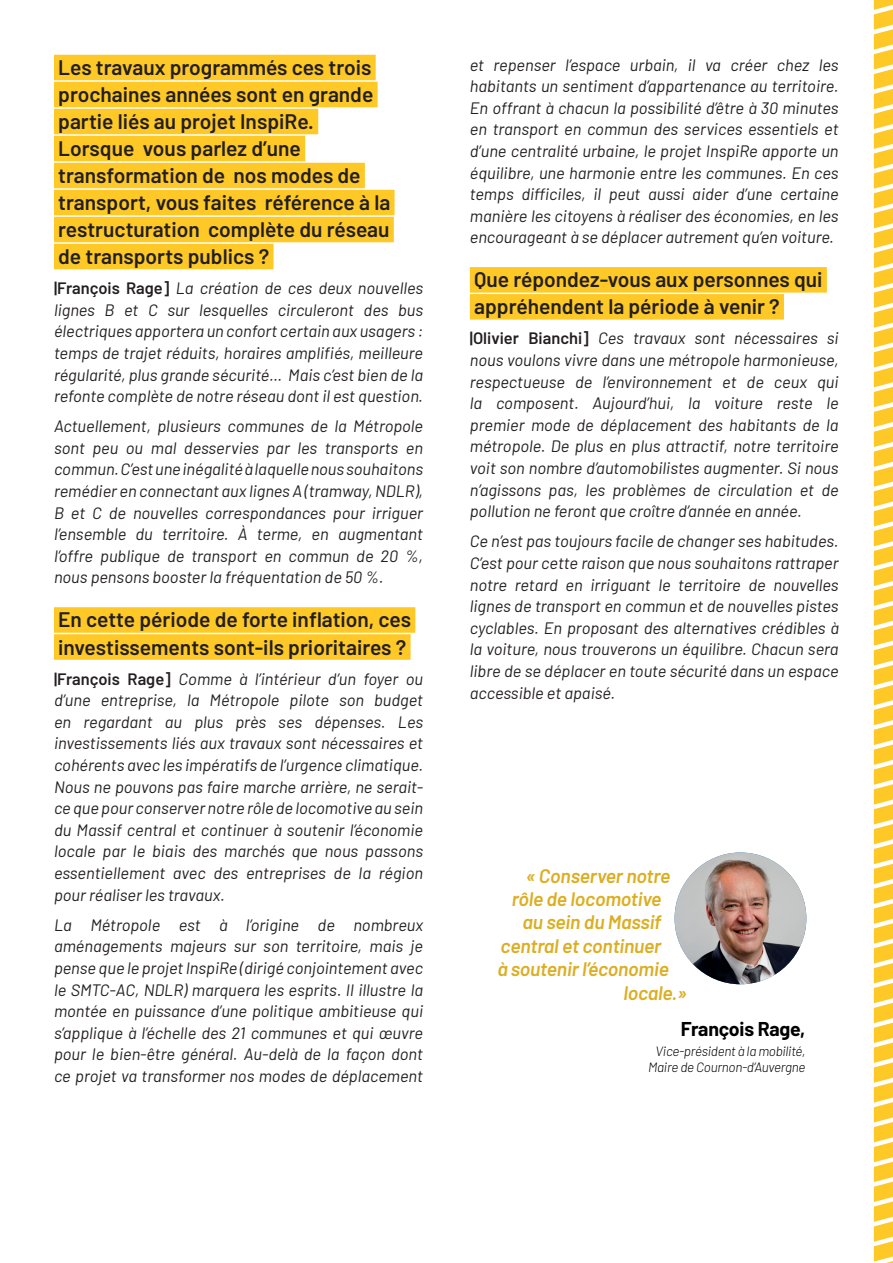
<style>
.page{position:relative;width:893px;height:1263px;background:#fff}
.page>*{position:absolute;margin:0;border:0;box-sizing:border-box;transform-origin:0 0}
.t1{font:600 21px/27px "Barlow";color:#231f20}
.t2{font:italic 600 19.5px "Barlow";letter-spacing:-.01em;color:#dcae22}
.t3{font:700 19.5px "Barlow";letter-spacing:-.01em;color:#000001}
.t4{font:italic 16.5px/21.6px "Barlow";color:#231f20;text-align:justify}
.t5{font:italic 300 13.5px/16.2px "Barlow";letter-spacing:-.02em;color:#000001;text-align:center}
.s1{font-weight:600;font-style:normal}
</style>
<div class="page">
<div style="left:54px;top:55px;width:322px;height:25px;background:#fec827"></div>
<div style="left:54px;top:82px;width:324px;height:25px;background:#fec827"></div>
<div style="left:54px;top:109px;width:264px;height:25px;background:#fec827"></div>
<div style="left:54px;top:136px;width:251px;height:25px;background:#fec827"></div>
<div style="left:54px;top:163px;width:311px;height:25px;background:#fec827"></div>
<div style="left:54px;top:190px;width:341px;height:25px;background:#fec827"></div>
<div style="left:54px;top:217px;width:340px;height:25px;background:#fec827"></div>
<div style="left:54px;top:244px;width:219px;height:25px;background:#fec827"></div>
<div style="left:54px;top:607px;width:361px;height:26px;background:#fec827"></div>
<div style="left:54px;top:634px;width:357px;height:26px;background:#fec827"></div>
<div style="left:470px;top:267px;width:357px;height:26px;background:#fec827"></div>
<div style="left:470px;top:294px;width:314px;height:26px;background:#fec827"></div>
<img style="left:675px;top:852px;width:131px;height:132px;border-radius:66px">
<svg style="left:874px;top:0;width:19px;height:1263px"></svg>
<p class="t1" style="left:58px;top:52px;width:334px">Les travaux programmés ces trois prochaines années sont en grande partie liés au projet InspiRe.<br>Lorsque vous parlez d’une transformation de nos modes de transport, vous faites référence à la restructuration complète du réseau de transports publics ?</p>
<p class="t4" style="left:54px;top:276px;width:371px"><span class="s1">|François Rage]</span> La création de ces deux nouvelles lignes B et C sur lesquelles circuleront des bus électriques apportera un confort certain aux usagers : temps de trajet réduits, horaires amplifiés, meilleure régularité, plus grande sécurité… Mais c’est bien de la refonte complète de notre réseau dont il est question.</p>
<p class="t4" style="left:54px;top:414px;width:371px">Actuellement, plusieurs communes de la Métropole sont peu ou mal desservies par les transports en commun. C’est une inégalité à laquelle nous souhaitons remédier en connectant aux lignes A (tramway, NDLR), B et C de nouvelles correspondances pour irriguer l’ensemble du territoire. À terme, en augmentant l’offre publique de transport en commun de 20 %, nous pensons booster la fréquentation de 50 %.</p>
<p class="t1" style="left:58px;top:605px;width:354px">En cette période de forte inflation, ces investissements sont-ils prioritaires ?</p>
<p class="t4" style="left:54px;top:667px;width:371px"><span class="s1">|François Rage]</span> Comme à l’intérieur d’un foyer ou d’une entreprise, la Métropole pilote son budget en regardant au plus près ses dépenses. Les investissements liés aux travaux sont nécessaires et cohérents avec les impératifs de l’urgence climatique.<br>Nous ne pouvons pas faire marche arrière, ne serait&shy;ce que pour conserver notre rôle de locomotive au sein du Massif central et continuer à soutenir l’économie locale par le biais des marchés que nous passons essentiellement avec des entreprises de la région pour réaliser les travaux.</p>
<p class="t4" style="left:54px;top:913px;width:371px">La Métropole est à l’origine de nombreux aménagements majeurs sur son territoire, mais je pense que le projet InspiRe (dirigé conjointement avec le SMTC-AC, NDLR) marquera les esprits. Il illustre la montée en puissance d’une politique ambitieuse qui s’applique à l’échelle des 21 communes et qui œuvre pour le bien-être général. Au-delà de la façon dont ce projet va transformer nos modes de déplacement</p>
<p class="t4" style="left:470px;top:52px;width:370px">et repenser l’espace urbain, il va créer chez les habitants un sentiment d’appartenance au territoire.<br>En offrant à chacun la possibilité d’être à 30 minutes en transport en commun des services essentiels et d’une centralité urbaine, le projet InspiRe apporte un équilibre, une harmonie entre les communes. En ces temps difficiles, il peut aussi aider d’une certaine manière les citoyens à réaliser des économies, en les encourageant à se déplacer autrement qu’en voiture.</p>
<p class="t1" style="left:474px;top:265px;width:350px">Que répondez-vous aux personnes qui appréhendent la période à venir ?</p>
<p class="t4" style="left:470px;top:326px;width:370px"><span class="s1">|Olivier Bianchi]</span> Ces travaux sont nécessaires si nous voulons vivre dans une métropole harmonieuse, respectueuse de l’environnement et de ceux qui la composent. Aujourd’hui, la voiture reste le premier mode de déplacement des habitants de la métropole. De plus en plus attractif, notre territoire voit son nombre d’automobilistes augmenter. Si nous n’agissons pas, les problèmes de circulation et de pollution ne feront que croître d’année en année.</p>
<p class="t4" style="left:470px;top:529px;width:370px">Ce n’est pas toujours facile de changer ses habitudes.<br>C’est pour cette raison que nous souhaitons rattraper notre retard en irriguant le territoire de nouvelles lignes de transport en commun et de nouvelles pistes cyclables. En proposant des alternatives crédibles à la voiture, nous trouverons un équilibre. Chacun sera libre de se déplacer en toute sécurité dans un espace accessible et apaisé.</p>
<p class="t2" style="left:526px;top:861px;width:146px">« Conserver notre</p>
<p class="t2" style="left:512px;top:885px;width:151px">rôle de locomotive</p>
<p class="t2" style="left:522px;top:908px;width:140px">au sein du Massif</p>
<p class="t2" style="left:501px;top:931px;width:162px">central et continuer</p>
<p class="t2" style="left:497px;top:955px;width:173px">à soutenir l’économie</p>
<p class="t2" style="left:623px;top:978px;width:65px">locale.»</p>
<p class="t3" style="left:681px;top:1014px;width:126px">François Rage,</p>
<p class="t5" style="left:648px;top:1042px;width:159px">Vice-président à la mobilité,<br>Maire de Cournon-d’Auvergne</p>
</div>
